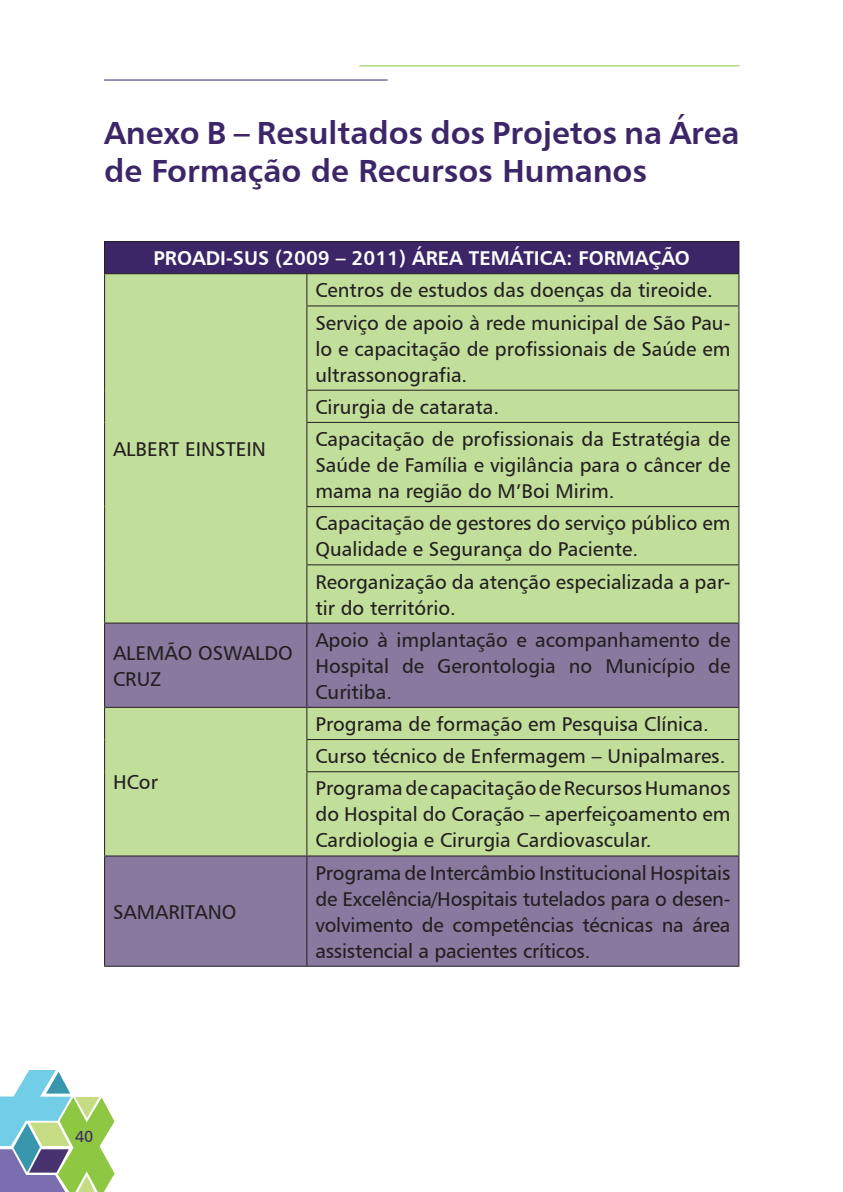
<style>
.page{position:relative;width:843px;height:1192px;background:#fff}
.page>*{position:absolute;margin:0;border:0;box-sizing:border-box;transform-origin:0 0}
.t1{font:32px/38.4px "Humanist 777 BT Bold B";color:#3c2668}
.t2{font:20px/26px "Humanist 777 BT Roman B";color:#231f20}
.t3{font:20px "Humanist 777 BT Bold B";color:#fff}
.t4{font:16px "Humanist 777 BT Roman B";color:#3c2668}
</style>
<div class="page">
<hr style="left:104px;top:80px;width:283px;height:1px;background:#3c2668">
<hr style="left:359px;top:65px;width:380px;height:1px;background:#89c53f">
<div style="left:105px;top:241px;width:633px;height:33px;background:#3c2668"></div>
<div style="left:105px;top:274px;width:633px;height:348px;background:#c2de9b"></div>
<svg style="left:105px;top:623px;width:633px;height:342px;background:#a0a39c"></svg>
<hr style="left:104px;top:241px;width:203px;height:1px;background:#231f20">
<hr style="left:104px;top:242px;width:1px;height:31px;background:#231f20">
<hr style="left:307px;top:241px;width:432px;height:1px;background:#231f20">
<hr style="left:738px;top:242px;width:1px;height:31px;background:#231f20">
<hr style="left:104px;top:273px;width:203px;height:1px;background:#231f20">
<hr style="left:104px;top:274px;width:1px;height:32px;background:#231f20">
<hr style="left:104px;top:306px;width:1px;height:84px;background:#231f20">
<hr style="left:104px;top:390px;width:1px;height:32px;background:#231f20">
<hr style="left:104px;top:422px;width:1px;height:84px;background:#231f20">
<hr style="left:104px;top:506px;width:1px;height:59px;background:#231f20">
<hr style="left:104px;top:565px;width:1px;height:57px;background:#231f20">
<hr style="left:307px;top:273px;width:432px;height:1px;background:#231f20">
<hr style="left:306px;top:274px;width:1px;height:31px;background:#231f20">
<hr style="left:738px;top:274px;width:1px;height:31px;background:#231f20">
<hr style="left:306px;top:305px;width:433px;height:1px;background:#231f20">
<hr style="left:306px;top:306px;width:1px;height:84px;background:#231f20">
<hr style="left:738px;top:306px;width:1px;height:84px;background:#231f20">
<hr style="left:306px;top:390px;width:433px;height:1px;background:#231f20">
<hr style="left:306px;top:391px;width:1px;height:31px;background:#231f20">
<hr style="left:738px;top:391px;width:1px;height:31px;background:#231f20">
<hr style="left:306px;top:422px;width:433px;height:1px;background:#231f20">
<hr style="left:306px;top:423px;width:1px;height:83px;background:#231f20">
<hr style="left:738px;top:423px;width:1px;height:83px;background:#231f20">
<hr style="left:306px;top:506px;width:433px;height:1px;background:#231f20">
<hr style="left:306px;top:507px;width:1px;height:57px;background:#231f20">
<hr style="left:738px;top:507px;width:1px;height:57px;background:#231f20">
<hr style="left:306px;top:564px;width:433px;height:1px;background:#231f20">
<hr style="left:306px;top:565px;width:1px;height:57px;background:#231f20">
<hr style="left:738px;top:565px;width:1px;height:57px;background:#231f20">
<hr style="left:104px;top:622px;width:203px;height:1px;background:#231f20">
<hr style="left:104px;top:623px;width:1px;height:84px;background:#231f20">
<hr style="left:307px;top:622px;width:432px;height:1px;background:#231f20">
<hr style="left:306px;top:623px;width:1px;height:84px;background:#231f20">
<hr style="left:738px;top:623px;width:1px;height:84px;background:#231f20">
<hr style="left:104px;top:707px;width:203px;height:1px;background:#231f20">
<hr style="left:104px;top:708px;width:1px;height:31px;background:#231f20">
<hr style="left:104px;top:739px;width:1px;height:32px;background:#231f20">
<hr style="left:104px;top:771px;width:1px;height:84px;background:#231f20">
<hr style="left:307px;top:707px;width:432px;height:1px;background:#231f20">
<hr style="left:306px;top:708px;width:1px;height:31px;background:#231f20">
<hr style="left:738px;top:708px;width:1px;height:31px;background:#231f20">
<hr style="left:306px;top:739px;width:433px;height:1px;background:#231f20">
<hr style="left:306px;top:740px;width:1px;height:31px;background:#231f20">
<hr style="left:738px;top:740px;width:1px;height:31px;background:#231f20">
<hr style="left:306px;top:771px;width:433px;height:1px;background:#231f20">
<hr style="left:306px;top:772px;width:1px;height:83px;background:#231f20">
<hr style="left:738px;top:772px;width:1px;height:83px;background:#231f20">
<hr style="left:104px;top:855px;width:203px;height:1px;background:#231f20">
<hr style="left:104px;top:856px;width:1px;height:109px;background:#231f20">
<hr style="left:307px;top:855px;width:432px;height:1px;background:#231f20">
<hr style="left:306px;top:856px;width:1px;height:109px;background:#231f20">
<hr style="left:738px;top:856px;width:1px;height:109px;background:#231f20">
<hr style="left:104px;top:965px;width:203px;height:1px;background:#231f20">
<hr style="left:307px;top:965px;width:432px;height:1px;background:#231f20">
<svg style="left:0;top:1070px;width:115px;height:122px"></svg>
<p class="t1" style="left:104px;top:112px;width:636px">Anexo B – Resultados dos Projetos na Área de Formação de Recursos Humanos</p>
<p class="t3" style="left:153px;top:246px;width:538px">PROADI-SUS (2009 – 2011) ÁREA TEMÁTICA: FORMAÇÃO</p>
<p class="t2" style="left:113px;top:436px;width:154px">ALBERT EINSTEIN</p>
<p class="t2" style="left:315px;top:274px;width:416px;line-height:32.2px">Centros de estudos das doenças da tireoide.<br>Serviço de apoio à rede municipal de São Pau-</p>
<p class="t2" style="left:315px;top:335px;width:416px">lo e capacitação de profissionais de Saúde em ultrassonografia.</p>
<p class="t2" style="left:315px;top:390px;width:416px;line-height:32.2px">Cirurgia de catarata.<br>Capacitação de profissionais da Estratégia de</p>
<p class="t2" style="left:315px;top:452px;width:416px">Saúde de Família e vigilância para o câncer de mama na região do M’Boi Mirim.</p>
<p class="t2" style="left:315px;top:510px;width:416px">Capacitação de gestores do serviço público em<br>Qualidade e Segurança do Paciente.</p>
<p class="t2" style="left:315px;top:568px;width:416px">Reorganização da atenção especializada a par&shy;tir do território.</p>
<p class="t2" style="left:113px;top:639px;width:181px">ALEMÃO OSWALDO<br>CRUZ</p>
<p class="t2" style="left:315px;top:626px;width:416px;text-align:justify">Apoio à implantação e acompanhamento de Hospital de Gerontologia no Município de Curitiba.</p>
<p class="t2" style="left:113px;top:769px;width:46px">HCor</p>
<p class="t2" style="left:113px;top:898px;width:125px">SAMARITANO</p>
<p class="t2" style="left:315px;top:707px;width:416px;line-height:32.2px">Programa de formação em Pesquisa Clínica.<br>Curso técnico de Enfermagem – Unipalmares.<br>Programa de capacitação de Recursos Humanos</p>
<p class="t2" style="left:315px;top:801px;width:416px">do Hospital do Coração – aperfeiçoamento em<br>Cardiologia e Cirurgia Cardiovascular.</p>
<p class="t2" style="left:315px;top:859px;width:416px;text-align:justify">Programa de Intercâmbio Institucional Hospitais de Excelência/Hospitais tutelados para o desen&shy;volvimento de competências técnicas na área assistencial a pacientes críticos.</p>
<p class="t4" style="left:75px;top:1126px;width:20px">40</p>
</div>
